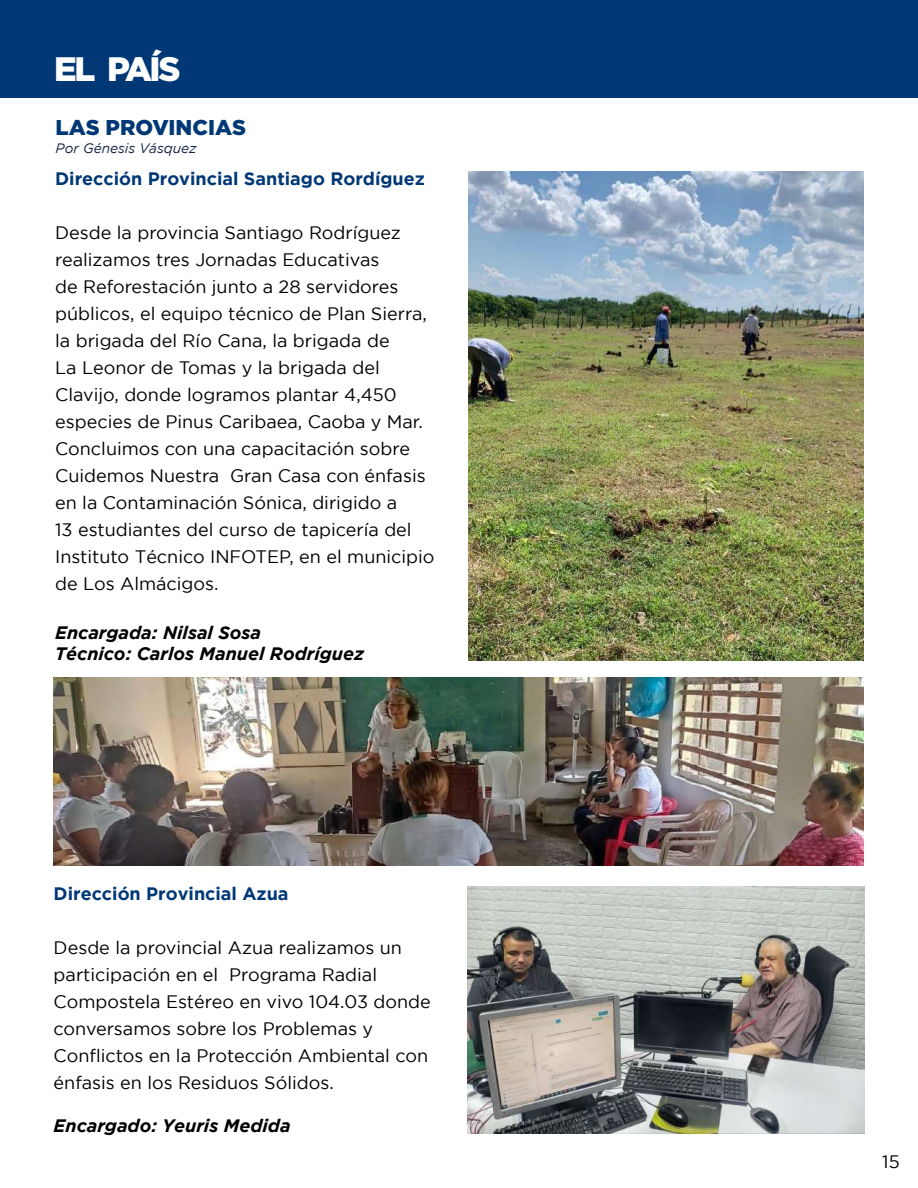
<style>
.page{position:relative;width:918px;height:1188px;background:#fff}
.page>*{position:absolute;margin:0;border:0;box-sizing:border-box;transform-origin:0 0}
.t1{font:900 33.9px "Gotham";letter-spacing:-.07em;color:#fff}
.t2{font:900 21.45px "Gotham";color:#003876}
.t3{font:18px/27px "Gotham";color:#000}
.t4{font:italic 700 18px/21.6px "Gotham";color:#000}
.t5{font:700 18px "Gotham";color:#003876}
.t6{font:italic 13.65px "Gotham";color:#122440}
</style>
<div class="page">
<div style="left:0;top:0;width:918px;height:97px;background:#003876"></div>
<img style="left:54px;top:678px;width:810px;height:187px">
<img style="left:468px;top:172px;width:396px;height:488px">
<img style="left:468px;top:887px;width:396px;height:247px">
<h1 class="t1" style="left:54px;top:49px;width:128px">EL PAÍS</h1>
<p class="t2" style="left:56px;top:115px;width:192px">LAS PROVINCIAS</p>
<p class="t6" style="left:56px;top:140px;width:143px">Por Génesis Vásquez</p>
<p class="t5" style="left:55px;top:168px;width:371px">Dirección Provincial Santiago Rordíguez</p>
<p class="t3" style="left:55px;top:219px;width:381px">Desde la provincia Santiago Rodríguez realizamos tres Jornadas Educativas<br>de Reforestación junto a 28 servidores públicos, el equipo técnico de Plan Sierra, la brigada del Río Cana, la brigada de<br>La Leonor de Tomas y la brigada del Clavijo, donde logramos plantar 4,450 especies de Pinus Caribaea, Caoba y Mar.<br>Concluimos con una capacitación sobre Cuidemos Nuestra Gran Casa con énfasis en la Contaminación Sónica, dirigido a<br>13 estudiantes del curso de tapicería del Instituto Técnico INFOTEP, en el municipio de Los Almácigos.</p>
<p class="t4" style="left:55px;top:621px;width:310px">Encargada: Nilsal Sosa<br>Técnico: Carlos Manuel Rodríguez</p>
<p class="t5" style="left:54px;top:883px;width:237px">Dirección Provincial Azua</p>
<p class="t3" style="left:54px;top:934px;width:379px">Desde la provincial Azua realizamos un participación en el Programa Radial Compostela Estéreo en vivo 104.03 donde conversamos sobre los Problemas y Conflictos en la Protección Ambiental con énfasis en los Residuos Sólidos.</p>
<p class="t4" style="left:54px;top:1115px;width:239px">Encargado: Yeuris Medida</p>
<p class="t3" style="left:882px;top:1147px;width:19px">15</p>
</div>
